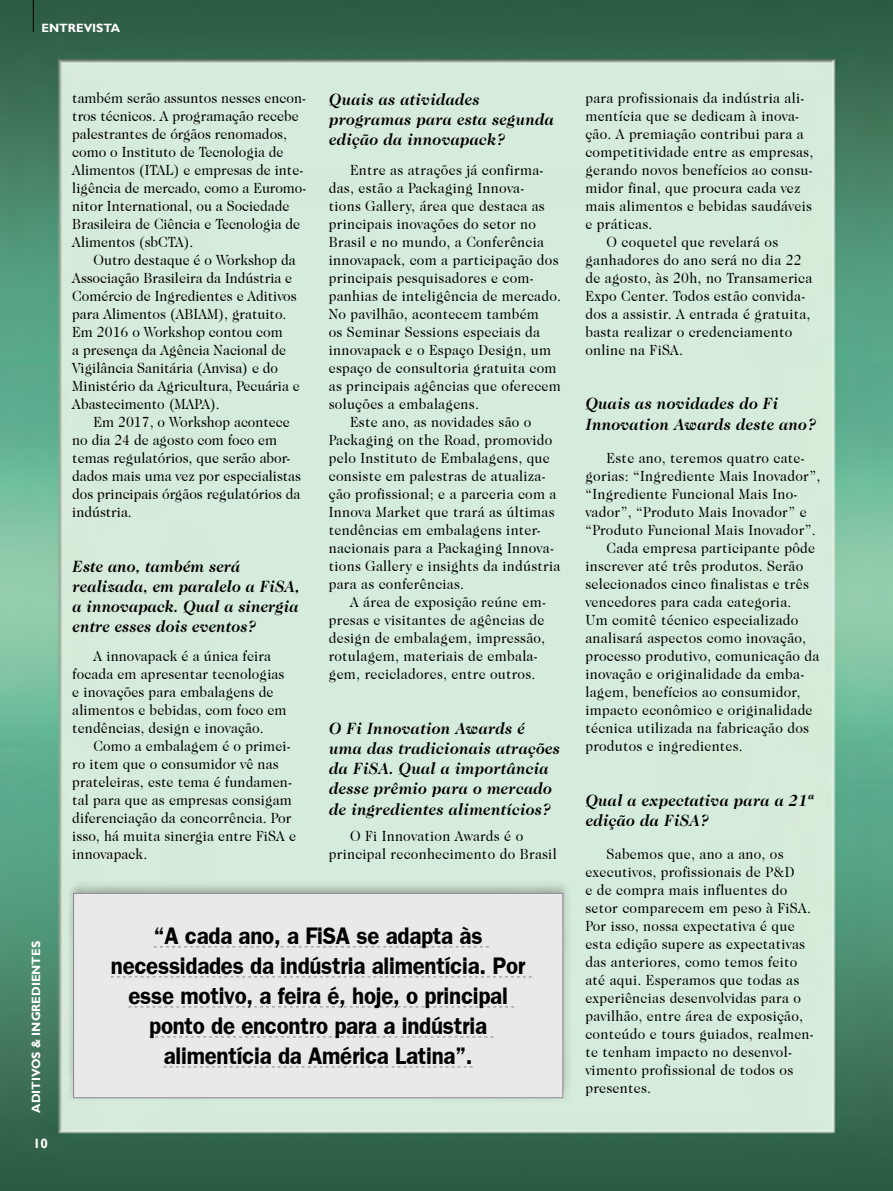
<style>
.page{position:relative;width:893px;height:1191px;background:#fff}
.page>*{position:absolute;margin:0;border:0;box-sizing:border-box;transform-origin:0 0}
.Estilo_de_parágrafo{font:700 24px/30px "Frankfurt Gothic";letter-spacing:-.01em;color:#000;text-align:center;scale:.93 1}
.Pergunta{font:italic 700 16.5px/20.2px "Caslon 224 Std";letter-spacing:.02em;color:#000;scale:.93 1}
.texto{font:15px/18px "Caslon 224 IT Cby BT";letter-spacing:.02em;color:#000;scale:.93 1}
.texto-2{font:15px/18px "Caslon 224 IT Cby BT";color:#000;scale:.93 1}
.t1{font:700 13.5px "Gill Sans";color:#fff}
.t2{font:700 12px "Gill Sans";color:#fff}
</style>
<div class="page">
<img style="left:0;top:0;width:872px;height:1191px">
<img style="left:872px;top:0;width:21px;height:1191px">
<hr style="left:33px;top:0;width:1px;height:32px;background:#000">
<div style="left:66px;top:881px;width:505px;height:220px;background:#000;opacity:.25"></div>
<div style="left:74px;top:893px;width:489px;height:204px;background:#e9e9ea"></div>
<svg style="left:154px;top:946px;width:335px;height:1px"></svg>
<svg style="left:111px;top:976px;width:421px;height:1px"></svg>
<svg style="left:129px;top:1006px;width:385px;height:1px"></svg>
<svg style="left:149px;top:1036px;width:344px;height:1px"></svg>
<svg style="left:164px;top:1066px;width:309px;height:1px"></svg>
<div style="left:73px;top:893px;width:490px;height:205px;border:1px solid #87888a"></div>
<p class="t2" style="left:42px;top:21px;width:80px">ENTREVISTA</p>
<p class="texto-2" style="left:72px;top:89px;width:253px">também serão assuntos nesses encon&shy;tros técnicos. A programação recebe palestrantes de órgãos renomados, como o Instituto de Tecnologia de Alimentos (ITAL) e empresas de inte&shy;ligência de mercado, como a Euromo&shy;nitor International, ou a Sociedade Brasileira de Ciência e Tecnologia de Alimentos (sbCTA).</p>
<p class="texto-2" style="left:72px;top:251px;width:246px;text-indent:21px">Outro destaque é o Workshop da Associação Brasileira da Indústria e Comércio de Ingredientes e Aditivos para Alimentos (ABIAM), gratuito.<br>Em 2016 o Workshop contou com<br>a presença da Agência Nacional de Vigilância Sanitária (Anvisa) e do Ministério da Agricultura, Pecuária e Abastecimento (MAPA).</p>
<p class="texto-2" style="left:72px;top:413px;width:247px;text-indent:21px">Em 2017, o Workshop acontece no dia 24 de agosto com foco em temas regulatórios, que serão abor&shy;dados mais uma vez por especialistas dos principais órgãos regulatórios da indústria.</p>
<p class="Pergunta" style="left:72px;top:555px;width:246px">Este ano, também será realizada, em paralelo a FiSA, a innovapack. Qual a sinergia entre esses dois eventos?</p>
<p class="texto" style="left:72px;top:647px;width:232px;text-indent:21px">A innovapack é a única feira focada em apresentar tecnologias e inovações para embalagens de alimentos e bebidas, com foco em tendências, design e inovação.</p>
<p class="texto" style="left:72px;top:737px;width:242px;text-indent:21px">Como a embalagem é o primei&shy;ro item que o consumidor vê nas prateleiras, este tema é fundamen&shy;tal para que as empresas consigam diferenciação da concorrência. Por isso, há muita sinergia entre FiSA e innovapack.</p>
<p class="Pergunta" style="left:329px;top:89px;width:243px">Quais as atividades programas para esta segunda edição da innovapack?</p>
<p class="texto" style="left:329px;top:161px;width:251px;text-indent:21px">Entre as atrações já confirma&shy;das, estão a Packaging Innova-<br>tions Gallery, área que destaca as principais inovações do setor no<br>Brasil e no mundo, a Conferência innovapack, com a participação dos principais pesquisadores e com&shy;panhias de inteligência de mercado.<br>No pavilhão, acontecem também<br>os Seminar Sessions especiais da innovapack e o Espaço Design, um espaço de consultoria gratuita com as principais agências que oferecem soluções a embalagens.</p>
<p class="texto" style="left:329px;top:413px;width:251px;text-indent:21px">Este ano, as novidades são o<br>Packaging on the Road, promovido pelo Instituto de Embalagens, que consiste em palestras de atualiza&shy;ção profissional; e a parceria com a<br>Innova Market que trará as últimas tendências em embalagens inter&shy;nacionais para a Packaging Innova&shy;tions Gallery e insights da indústria para as conferências.</p>
<p class="texto" style="left:329px;top:593px;width:235px;text-indent:21px">A área de exposição reúne em&shy;presas e visitantes de agências de design de embalagem, impressão, rotulagem, materiais de embala&shy;gem, recicladores, entre outros.</p>
<p class="Pergunta" style="left:329px;top:717px;width:250px">O Fi Innovation Awards é uma das tradicionais atrações da FiSA. Qual a importância desse prêmio para o mercado de ingredientes alimentícios?</p>
<p class="texto" style="left:329px;top:827px;width:247px;text-indent:21px">O Fi Innovation Awards é o principal reconhecimento do Brasil</p>
<p class="t2" style="left:29px;top:1112px;width:173px;rotate:-90deg">ADITIVOS &amp; INGREDIENTES</p>
<p class="t1" style="left:33px;top:1135px;width:16px">10</p>
<p class="Estilo_de_parágrafo" style="left:111px;top:920px;width:447px">“A cada ano, a FiSA se adapta às necessidades da indústria alimentícia. Por esse motivo, a feira é, hoje, o principal ponto de encontro para a indústria alimentícia da América Latina”.</p>
<p class="texto" style="left:585px;top:89px;width:247px">para profissionais da indústria ali&shy;mentícia que se dedicam à inova&shy;ção. A premiação contribui para a competitividade entre as empresas, gerando novos benefícios ao consu&shy;midor final, que procura cada vez mais alimentos e bebidas saudáveis e práticas.</p>
<p class="texto" style="left:585px;top:233px;width:246px;text-indent:21px">O coquetel que revelará os ganhadores do ano será no dia 22 de agosto, às 20h, no Transamerica<br>Expo Center. Todos estão convida&shy;dos a assistir. A entrada é gratuita, basta realizar o credenciamento online na FiSA.</p>
<p class="Pergunta" style="left:585px;top:393px;width:250px">Quais as novidades do Fi<br>Innovation Awards deste ano?</p>
<p class="texto" style="left:585px;top:449px;width:254px;text-indent:21px">Este ano, teremos quatro cate&shy;gorias: “Ingrediente Mais Inovador”, “Ingrediente Funcional Mais Ino&shy;vador”, “Produto Mais Inovador” e “Produto Funcional Mais Inovador”.</p>
<p class="texto" style="left:585px;top:539px;width:253px;text-indent:21px">Cada empresa participante pôde inscrever até três produtos. Serão selecionados cinco finalistas e três vencedores para cada categoria.<br>Um comitê técnico especializado analisará aspectos como inovação, processo produtivo, comunicação da inovação e originalidade da emba&shy;lagem, benefícios ao consumidor, impacto econômico e originalidade técnica utilizada na fabricação dos produtos e ingredientes.</p>
<p class="Pergunta" style="left:585px;top:789px;width:246px">Qual a expectativa para a 21ª edição da FiSA?</p>
<p class="texto" style="left:585px;top:845px;width:247px;text-indent:21px">Sabemos que, ano a ano, os executivos, profissionais de P&amp;D<br>e de compra mais influentes do setor comparecem em peso à FiSA.<br>Por isso, nossa expectativa é que esta edição supere as expectativas das anteriores, como temos feito até aqui. Esperamos que todas as experiências desenvolvidas para o pavilhão, entre área de exposição, conteúdo e tours guiados, realmen&shy;te tenham impacto no desenvol&shy;vimento profissional de todos os presentes.</p>
</div>
